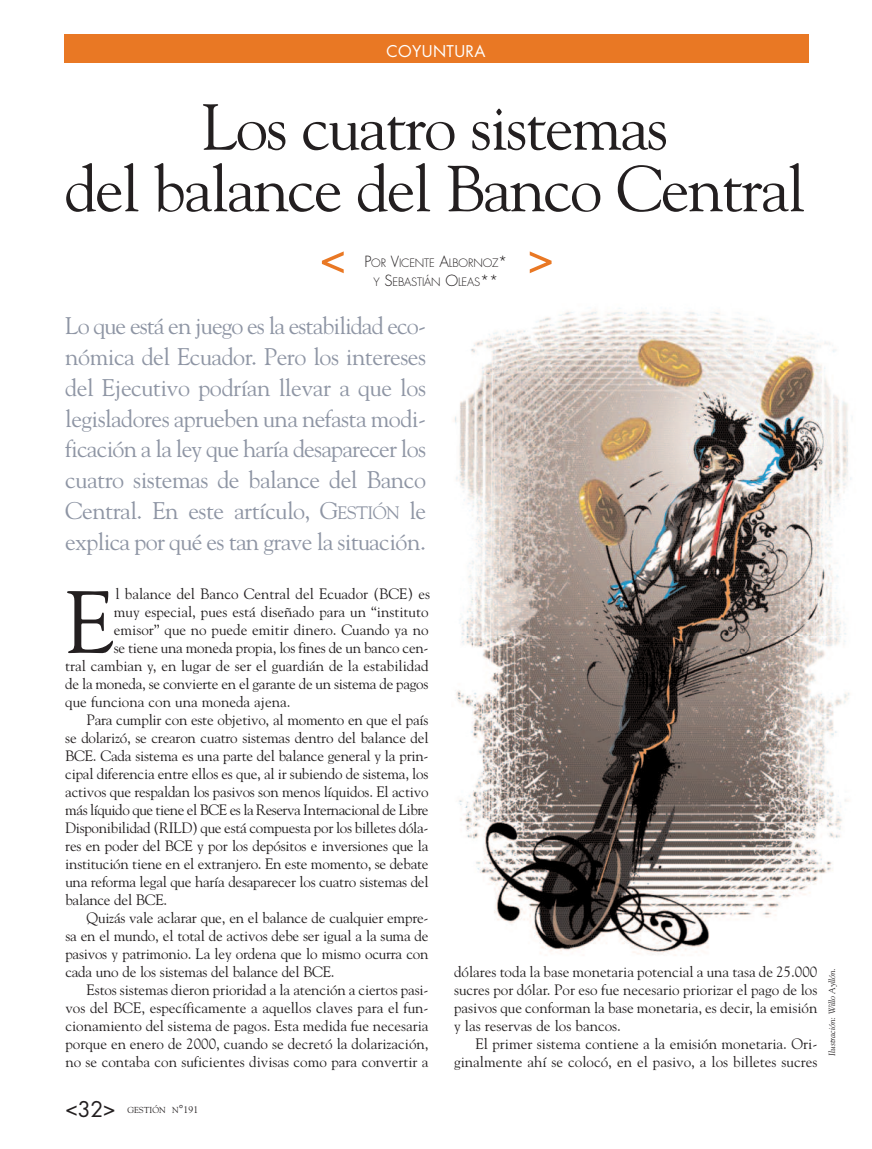
<style>
.page{position:relative;width:872px;height:1149px;background:#fff}
.page>*{position:absolute;margin:0;border:0;box-sizing:border-box;transform-origin:0 0}
.t1{font:87.45px "Goudy Std";color:#231f20}
.t2{font:64.5px/61.5px "Goudy Std";letter-spacing:-.03em;color:#231f20;text-align:center}
.t3{font:24px/30.8px "Goudy Std";letter-spacing:-.03em;color:#8e95a4;text-align:justify}
.t4{font:21px "Futura";color:#231f20}
.t5{font:15.75px "Futura";letter-spacing:.025em;color:#fff}
.t6{font:15px/18px "Goudy Std";letter-spacing:-.015em;color:#231f20;text-align:justify}
.t7{font:300 11.25px/19.6px "Futura";letter-spacing:-.015em;color:#231f20;text-align:center}
.t8{font:italic 9px "Goudy Std";color:#231f20}
.t9{font:8.7px "Goudy Std";color:#231f20}
.s1{font-size:15px}
.s2{font-size:18px}
.s3{font-size:11.55px}
.s4{font-size:9.75px}
</style>
<div class="page">
<div style="left:64px;top:34px;width:744px;height:29px;background:#e97824"></div>
<img style="left:454px;top:308px;width:398px;height:648px">
<svg style="left:322px;top:251px;width:22px;height:22px"></svg>
<svg style="left:530px;top:251px;width:21px;height:22px"></svg>
<p class="t5" style="left:386px;top:44px;width:100px">COYUNTURA</p>
<h2 class="t2" style="left:65px;top:96px;width:742px">Los cuatro sistemas<br>del balance del Banco Central</h2>
<p class="t7" style="left:364px;top:253px;width:145px"><span class="s1">P</span>OR <span class="s1">V</span>ICENTE <span class="s1">A</span>LBORNOZ<span class="s1">*<br></span>Y <span class="s1">S</span>EBASTIÁN <span class="s1">O</span>LEAS<span class="s1">**</span></p>
<p class="t3" style="left:65px;top:310px;width:362px">Lo que está en juego es la estabilidad eco&shy;nómica del Ecuador. Pero los intereses del Ejecutivo podrían llevar a que los legisladores aprueben una nefasta modi&shy;ficación a la ley que haría desaparecer los cuatro sistemas de balance del Banco Central. En este artículo, G<span class="s2">ESTIÓN</span> le explica por qué es tan grave la situación.</p>
<h1 class="t1" style="left:65px;top:571px;width:50px">E</h1>
<p class="t6" style="left:116px;top:584px;width:316px">l balance del Banco Central del Ecuador (BCE) es</p>
<p class="t6" style="left:114px;top:602px;width:316px">muy especial, pues está diseñado para un “instituto</p>
<p class="t6" style="left:114px;top:620px;width:316px">emisor” que no puede emitir dinero. Cuando ya no</p>
<p class="t6" style="left:114px;top:638px;width:316px">se tiene una moneda propia, los fines de un banco cen-</p>
<p class="t6" style="left:65px;top:656px;width:365px">tral cambian y, en lugar de ser el guardián de la estabilidad</p>
<p class="t6" style="left:65px;top:674px;width:365px">de la moneda, se convierte en el garante de un sistema de pagos</p>
<p class="t6" style="left:65px;top:692px;width:227px">que funciona con una moneda ajena.</p>
<p class="t6" style="left:87px;top:710px;width:343px">Para cumplir con este objetivo, al momento en que el país</p>
<p class="t6" style="left:65px;top:728px;width:365px">se dolarizó, se crearon cuatro sistemas dentro del balance del</p>
<p class="t6" style="left:65px;top:746px;width:365px">BCE. Cada sistema es una parte del balance general y la prin-</p>
<p class="t6" style="left:65px;top:764px;width:365px">cipal diferencia entre ellos es que, al ir subiendo de sistema, los</p>
<p class="t6" style="left:65px;top:782px;width:365px">activos que respaldan los pasivos son menos líquidos. El activo</p>
<p class="t6" style="left:65px;top:800px;width:365px">más líquido que tiene el BCE es la Reserva Internacional de Libre</p>
<p class="t6" style="left:65px;top:818px;width:365px">Disponibilidad (RILD) que está compuesta por los billetes dóla-</p>
<p class="t6" style="left:65px;top:836px;width:365px">res en poder del BCE y por los depósitos e inversiones que la</p>
<p class="t6" style="left:65px;top:854px;width:365px">institución tiene en el extranjero. En este momento, se debate</p>
<p class="t6" style="left:65px;top:872px;width:365px">una reforma legal que haría desaparecer los cuatro sistemas del</p>
<p class="t6" style="left:65px;top:890px;width:103px">balance del BCE.</p>
<p class="t6" style="left:87px;top:908px;width:343px">Quizás vale aclarar que, en el balance de cualquier empre-</p>
<p class="t6" style="left:65px;top:926px;width:365px">sa en el mundo, el total de activos debe ser igual a la suma de</p>
<p class="t6" style="left:65px;top:944px;width:365px">pasivos y patrimonio. La ley ordena que lo mismo ocurra con</p>
<p class="t6" style="left:65px;top:962px;width:271px">cada uno de los sistemas del balance del BCE.</p>
<p class="t6" style="left:87px;top:980px;width:343px">Estos sistemas dieron prioridad a la atención a ciertos pasi-</p>
<p class="t6" style="left:65px;top:998px;width:365px">vos del BCE, específicamente a aquellos claves para el fun-</p>
<p class="t6" style="left:65px;top:1016px;width:365px">cionamiento del sistema de pagos. Esta medida fue necesaria</p>
<p class="t6" style="left:65px;top:1034px;width:365px">porque en enero de 2000, cuando se decretó la dolarización,</p>
<p class="t6" style="left:65px;top:1052px;width:365px">no se contaba con suficientes divisas como para convertir a</p>
<h3 class="t4" style="left:65px;top:1098px;width:52px">&lt;32&gt;</h3>
<p class="t9" style="left:127px;top:1104px;width:72px">GESTIÓN N<span class="s3">°</span><span class="s4">191</span></p>
<p class="t6" style="left:454px;top:962px;width:365px">dólares toda la base monetaria potencial a una tasa de 25.000 sucres por dólar. Por eso fue necesario priorizar el pago de los pasivos que conforman la base monetaria, es decir, la emisión y las reservas de los bancos.</p>
<p class="t6" style="left:454px;top:1034px;width:365px;text-align:right">El primer sistema contiene a la emisión monetaria. Ori&shy;ginalmente ahí se colocó, en el pasivo, a los billetes sucres</p>
<p class="t8" style="left:826px;top:1055px;width:89px;rotate:-90deg">Ilustración: Willo Ayllón.</p>
</div>
